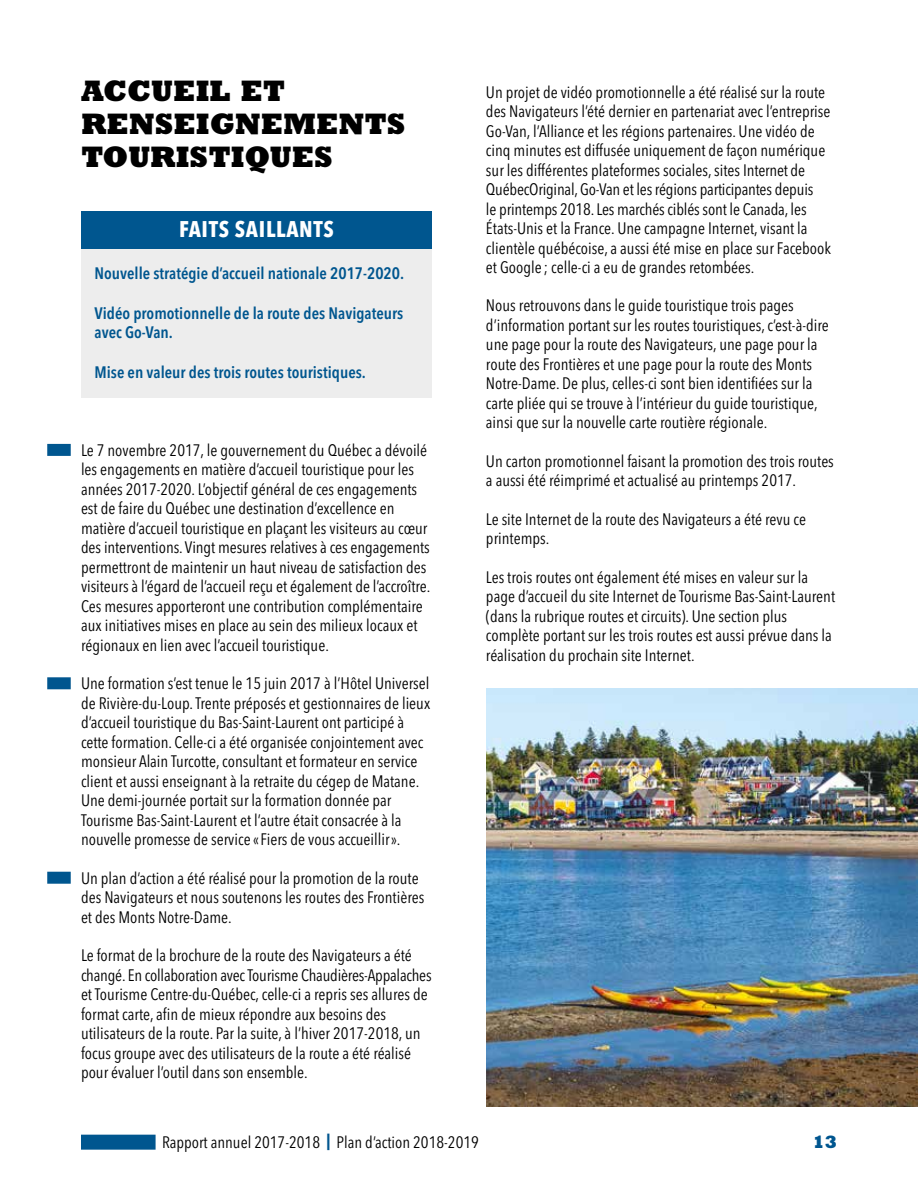
<style>
.page{position:relative;width:918px;height:1188px;background:#fff}
.page>*{position:absolute;margin:0;border:0;box-sizing:border-box;transform-origin:0 0}
.t1{font:800 30px/33px "Rockwell Std";color:#000}
.t2{font:700 22.5px "Avenir Next Condensed";letter-spacing:.03em;color:#fff}
.t3{font:800 18px "Rockwell Std";color:#00568f}
.t4{font:16.5px/19.5px "Avenir Next Condensed";color:#000}
.t5{font:600 16.5px/19.5px "Avenir Next Condensed";color:#00568f}
.s1{font-weight:700;color:#00568f}
</style>
<div class="page">
<div style="left:81px;top:1135px;width:75px;height:15px;background:#00568f"></div>
<div style="left:81px;top:211px;width:351px;height:38px;background:#00568f"></div>
<div style="left:81px;top:249px;width:351px;height:49px;background:#ededed"></div>
<div style="left:81px;top:289px;width:351px;height:69px;background:#ededed"></div>
<div style="left:81px;top:348px;width:351px;height:49px;background:#ededed"></div>
<div style="left:47px;top:444px;width:24px;height:12px;background:#00568f"></div>
<div style="left:47px;top:677px;width:24px;height:12px;background:#00568f"></div>
<div style="left:47px;top:872px;width:24px;height:12px;background:#00568f"></div>
<img style="left:486px;top:688px;width:432px;height:419px">
<h1 class="t1" style="left:81px;top:74px;width:326px">ACCUEIL ET<br>RENSEIGNEMENTS<br>TOURISTIQUES</h1>
<h2 class="t2" style="left:179px;top:215px;width:156px">FAITS SAILLANTS</h2>
<p class="t5" style="left:94px;top:263px;width:311px">Nouvelle stratégie d’accueil nationale 2017-2020.</p>
<p class="t5" style="left:94px;top:303px;width:310px">Vidéo promotionnelle de la route des Navigateurs avec Go-Van.</p>
<p class="t5" style="left:94px;top:362px;width:273px">Mise en valeur des trois routes touristiques.</p>
<p class="t4" style="left:81px;top:440px;width:351px">Le 7 novembre 2017, le gouvernement du Québec a dévoilé les engagements en matière d’accueil touristique pour les années 2017-2020. L’objectif général de ces engagements est de faire du Québec une destination d’excellence en matière d’accueil touristique en plaçant les visiteurs au cœur des interventions. Vingt mesures relatives à ces engagements permettront de maintenir un haut niveau de satisfaction des visiteurs à l’égard de l’accueil reçu et également de l’accroître.<br>Ces mesures apporteront une contribution complémentaire aux initiatives mises en place au sein des milieux locaux et régionaux en lien avec l’accueil touristique.</p>
<p class="t4" style="left:81px;top:674px;width:351px">Une formation s’est tenue le 15 juin 2017 à l’Hôtel Universel de Rivière-du-Loup. Trente préposés et gestionnaires de lieux d’accueil touristique du Bas-Saint-Laurent ont participé à cette formation. Celle-ci a été organisée conjointement avec monsieur Alain Turcotte, consultant et formateur en service client et aussi enseignant à la retraite du cégep de Matane.<br>Une demi-journée portait sur la formation donnée par Tourisme Bas-Saint-Laurent et l’autre était consacrée à la nouvelle promesse de service «Fiers de vous accueillir».</p>
<p class="t4" style="left:81px;top:868px;width:345px">Un plan d’action a été réalisé pour la promotion de la route des Navigateurs et nous soutenons les routes des Frontières et des Monts Notre-Dame.</p>
<p class="t4" style="left:81px;top:946px;width:352px">Le format de la brochure de la route des Navigateurs a été changé. En collaboration avec Tourisme Chaudières-Appalaches et Tourisme Centre-du-Québec, celle-ci a repris ses allures de format carte, afin de mieux répondre aux besoins des utilisateurs de la route. Par la suite, à l’hiver 2017-2018, un focus groupe avec des utilisateurs de la route a été réalisé pour évaluer l’outil dans son ensemble.</p>
<p class="t4" style="left:486px;top:82px;width:347px">Un projet de vidéo promotionnelle a été réalisé sur la route des Navigateurs l’été dernier en partenariat avec l’entreprise Go-Van, l’Alliance et les régions partenaires. Une vidéo de cinq minutes est diffusée uniquement de façon numérique sur les différentes plateformes sociales, sites Internet de QuébecOriginal, Go-Van et les régions participantes depuis<br>le printemps 2018. Les marchés ciblés sont le Canada, les États-Unis et la France. Une campagne Internet, visant la clientèle québécoise, a aussi été mise en place sur Facebook et Google ; celle-ci a eu de grandes retombées.</p>
<p class="t4" style="left:486px;top:296px;width:344px">Nous retrouvons dans le guide touristique trois pages d’information portant sur les routes touristiques, c’est-à-dire une page pour la route des Navigateurs, une page pour la route des Frontières et une page pour la route des Monts Notre-Dame. De plus, celles-ci sont bien identifiées sur la carte pliée qui se trouve à l’intérieur du guide touristique, ainsi que sur la nouvelle carte routière régionale.</p>
<p class="t4" style="left:486px;top:451px;width:349px">Un carton promotionnel faisant la promotion des trois routes a aussi été réimprimé et actualisé au printemps 2017.</p>
<p class="t4" style="left:486px;top:509px;width:322px">Le site Internet de la route des Navigateurs a été revu ce printemps.</p>
<p class="t4" style="left:486px;top:567px;width:351px">Les trois routes ont également été mises en valeur sur la page d’accueil du site Internet de Tourisme Bas-Saint-Laurent (dans la rubrique routes et circuits). Une section plus complète portant sur les trois routes est aussi prévue dans la réalisation du prochain site Internet.</p>
<p class="t4" style="left:162px;top:1132px;width:318px">Rapport annuel 2017-2018 <span class="s1">|</span> Plan d’action 2018-2019</p>
<p class="t3" style="left:813px;top:1130px;width:26px">13</p>
</div>
